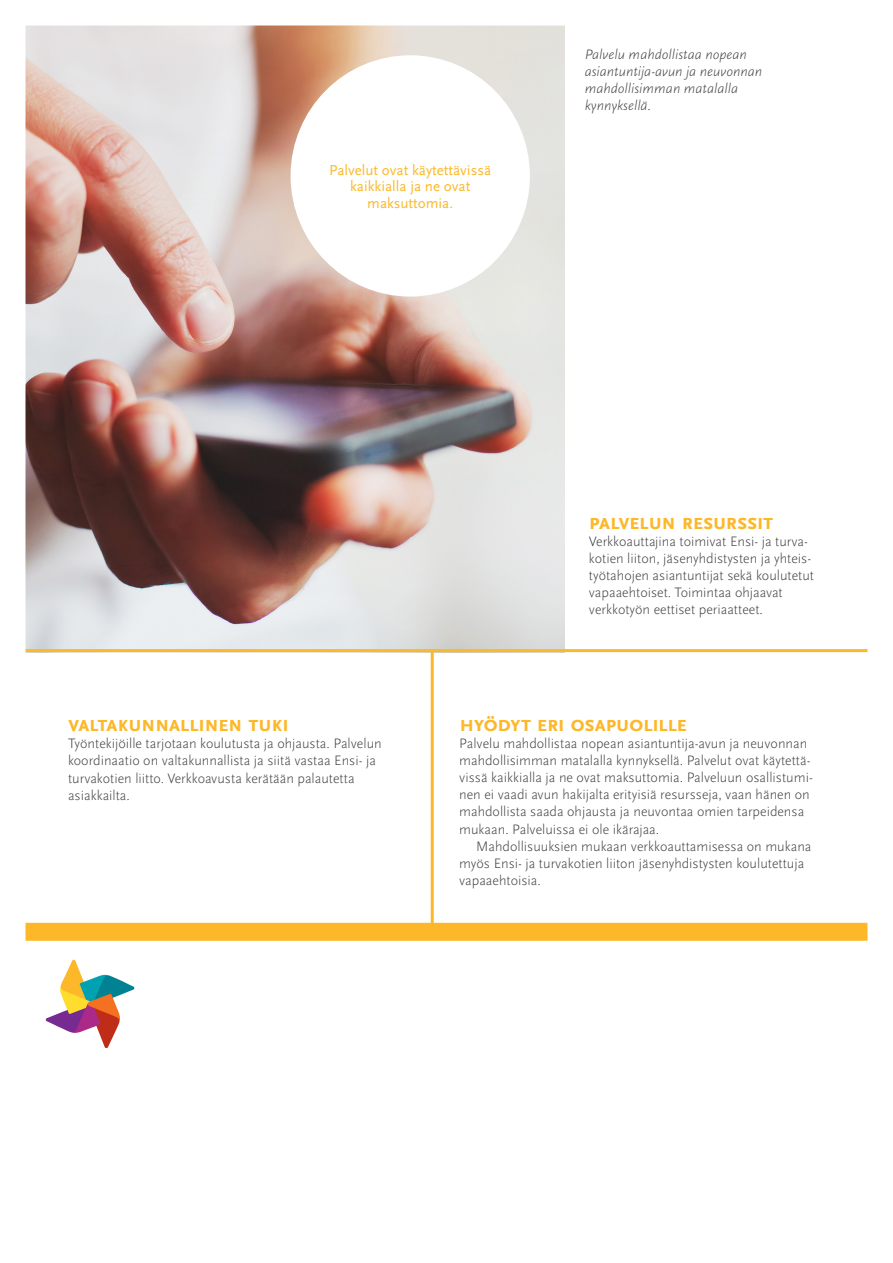
<style>
.page{position:relative;width:893px;height:1263px;background:#fff}
.page>*{position:absolute;margin:0;border:0;box-sizing:border-box;transform-origin:0 0}
.etl_palveluk_väliots{font:700 22.5px "Scala Sans OT";letter-spacing:-.03em;color:#fcb828}
.t1{font:15px/16.5px "Scala Sans OT";color:#fcb828;text-align:center}
.etl_palveluk_leipis{font:300 14.25px/17.1px "Scala Sans OT";color:#3e3e3f}
.etl_palveluk_leipis-2{font:italic 300 14.25px/17.1px "Scala Sans OT";color:#3e3e3f}
</style>
<div class="page">
<img style="left:27px;top:27px;width:537px;height:622px">
<hr style="left:20px;top:649px;width:853px;height:3px;background:#fcb828">
<hr style="left:431px;top:652px;width:3px;height:272px;background:#fcb828">
<div style="left:6px;top:923px;width:876px;height:18px;background:#fcb828"></div>
<div style="left:291px;top:55px;width:239px;height:242px;background:#fff;border-radius:50%"></div>
<img style="left:45px;top:959px;width:90px;height:90px">
<p class="t1" style="left:329px;top:162px;width:163px">Palvelut ovat käytettävissä kaikkialla ja ne ovat maksuttomia.</p>
<p class="etl_palveluk_leipis-2" style="left:585px;top:46px;width:179px">Palvelu mahdollistaa nopean asiantuntija-avun ja neuvonnan mahdollisimman matalalla kynnyksellä.</p>
<p class="etl_palveluk_väliots" style="left:589px;top:509px;width:186px">Palvelun resurssit</p>
<p class="etl_palveluk_leipis" style="left:589px;top:533px;width:227px">Verkkoauttajina toimivat Ensi- ja turva&shy;kotien liiton, jäsenyhdistysten ja yhteis&shy;työtahojen asiantuntijat sekä koulutetut vapaaehtoiset. Toimintaa ohjaavat verkkotyön eettiset periaatteet.</p>
<p class="etl_palveluk_väliots" style="left:68px;top:711px;width:223px">Valtakunnallinen tuki</p>
<p class="etl_palveluk_leipis" style="left:68px;top:735px;width:315px">Työntekijöille tarjotaan koulutusta ja ohjausta. Palvelun koordinaatio on valtakunnallista ja siitä vastaa Ensi- ja turvakotien liitto. Verkkoavusta kerätään palautetta asiakkailta.</p>
<p class="etl_palveluk_väliots" style="left:459px;top:711px;width:230px">Hyödyt eri osapuolille</p>
<p class="etl_palveluk_leipis" style="left:459px;top:735px;width:355px">Palvelu mahdollistaa nopean asiantuntija-avun ja neuvonnan mahdollisimman matalalla kynnyksellä. Palvelut ovat käytettä&shy;vissä kaikkialla ja ne ovat maksuttomia. Palveluun osallistumi&shy;nen ei vaadi avun hakijalta erityisiä resursseja, vaan hänen on mahdollista saada ohjausta ja neuvontaa omien tarpeidensa mukaan. Palveluissa ei ole ikärajaa.</p>
<p class="etl_palveluk_leipis" style="left:459px;top:838px;width:354px;text-indent:17px">Mahdollisuuksien mukaan verkkoauttamisessa on mukana myös Ensi- ja turvakotien liiton jäsenyhdistysten koulutettuja vapaaehtoisia.</p>
</div>
